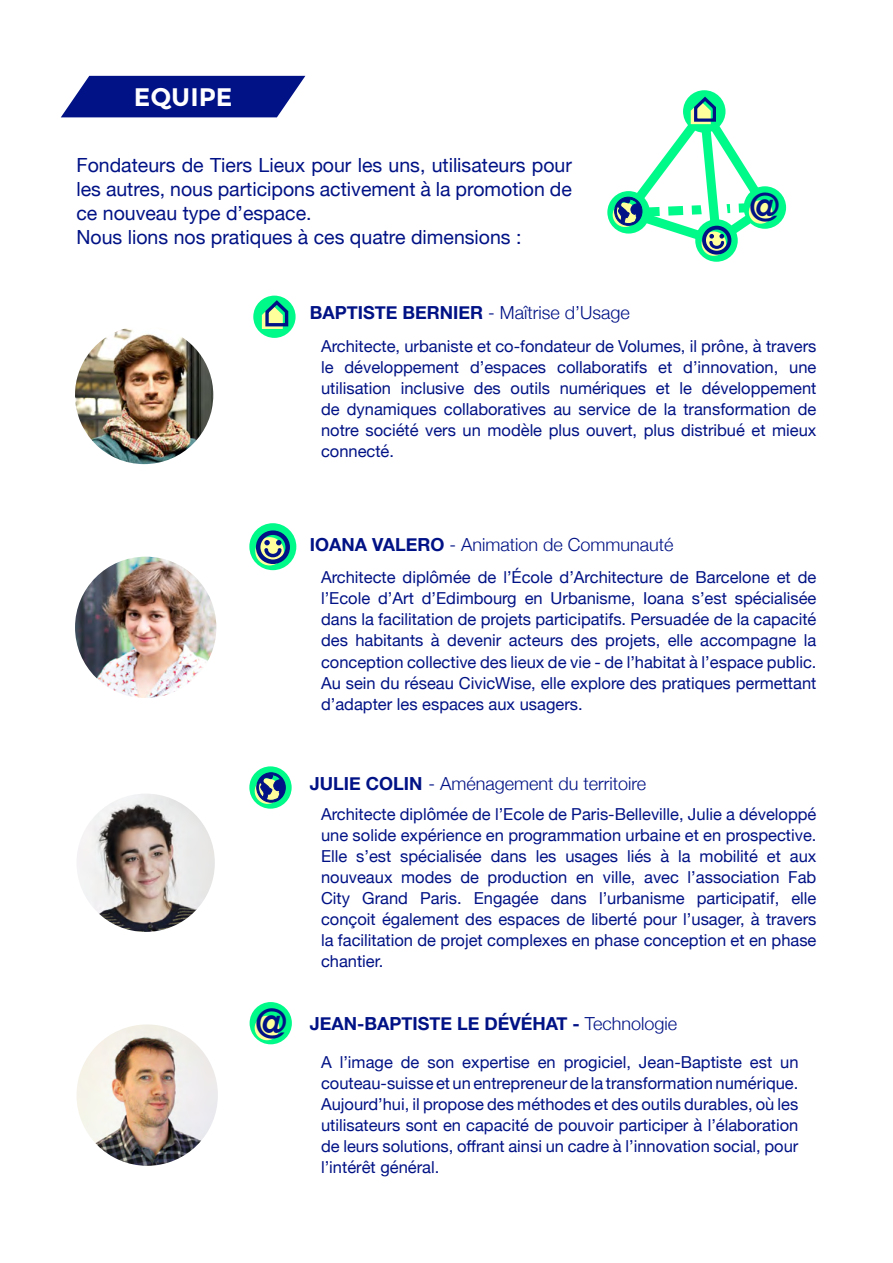
<style>
.page{position:relative;width:893px;height:1263px;background:#fff}
.page>*{position:absolute;margin:0;border:0;box-sizing:border-box;transform-origin:0 0}
.t1{font:700 40.5px "Helvetica Neue";color:#001285}
.t2{font:700 38.7px "Helvetica Neue";color:#001285}
.t3{font:700 25.35px "Montserrat";color:#fff}
.t4{font:19.5px/24px "Helvetica Neue";color:#001285}
.t5{font:300 18px "Helvetica Neue";color:#001285}
.t6{font:700 18px "Helvetica Neue";color:#001285}
.t7{font:16.5px/21px "Helvetica Neue";color:#001285;text-align:justify}
.s1{font-weight:700}
.s2{font-weight:300}
</style>
<div class="page">
<img style="left:75px;top:328px;width:138px;height:136px">
<img style="left:77px;top:794px;width:138px;height:138px;border-radius:69px">
<img style="left:75px;top:557px;width:141px;height:141px;border-radius:71px">
<img style="left:77px;top:1024px;width:141px;height:142px;border-radius:71px">
<svg style="left:61px;top:76px;width:244px;height:41px;background:#1d2d92"></svg>
<svg style="left:250px;top:1002px;width:42px;height:42px"></svg>
<div style="left:255px;top:1016px;width:24px;height:24px;background:#ffff9b;border-radius:50%"></div>
<svg style="left:249px;top:523px;width:47px;height:47px"></svg>
<svg style="left:253px;top:296px;width:43px;height:42px"></svg>
<svg style="left:607px;top:90px;width:179px;height:172px"></svg>
<svg style="left:249px;top:766px;width:43px;height:43px"></svg>
<h3 class="t3" style="left:134px;top:82px;width:100px">EQUIPE</h3>
<p class="t4" style="left:77px;top:154px;width:497px">Fondateurs de Tiers Lieux pour les uns, utilisateurs pour les autres, nous participons activement à la promotion de ce nouveau type d’espace.<br>Nous lions nos pratiques à ces quatre dimensions :</p>
<p class="t5" style="left:310px;top:298px;width:321px"><span class="s1">BAPTISTE BERNI ER</span> - Maîtrise d’Usage</p>
<h2 class="t2" style="left:749px;top:177px;width:33px">@</h2>
<p class="t7" style="left:321px;top:337px;width:497px">Architecte, urbaniste et co-fondateur de Volumes, il prône, à travers le développement d’espaces collaboratifs et d’innovation, une utilisation inclusive des outils numériques et le développement de dynamiques collaboratives au service de la transformation de notre société vers un modèle plus ouvert, plus distribué et mieux connecté.</p>
<p class="t5" style="left:310px;top:530px;width:365px"><span class="s1">IOANA VALERO</span> - Animation de Communauté</p>
<p class="t7" style="left:321px;top:568px;width:497px">Architecte diplômée de l’École d’Architecture de Barcelone et de l’Ecole d’Art d’Edimbourg en Urbanisme, Ioana s’est spécialisée dans la facilitation de projets participatifs. Persuadée de la capacité des habitants à devenir acteurs des projets, elle accompagne la conception collective des lieux de vie - de l’habitat à l’espace public.<br>Au sein du réseau CivicWise, elle explore des pratiques permettant d’adapter les espaces aux usagers.</p>
<p class="t6" style="left:310px;top:769px;width:13px">JUL</p>
<p class="t6" style="left:344px;top:769px;width:36px">IE COL</p>
<p class="t5" style="left:404px;top:769px;width:244px"><span class="s1">IN</span> - Aménagement du territoire</p>
<h1 class="t1" style="left:255px;top:992px;width:34px">@</h1>
<p class="t7" style="left:321px;top:804px;width:497px">Architecte diplômée de l’Ecole de Paris-Belleville, Julie a développé une solide expérience en programmation urbaine et en prospective.<br>Elle s’est spécialisée dans les usages liés à la mobilité et aux nouveaux modes de production en ville, avec l’association Fab City Grand Paris. Engagée dans l’urbanisme participatif, elle conçoit également des espaces de liberté pour l’usager, à travers la facilitation de projet complexes en phase conception et en phase chantier.</p>
<p class="t6" style="left:310px;top:1009px;width:369px">JEAN-BAPTISTE LE DÉVÉHAT - <span class="s2">Technologie</span></p>
<p class="t7" style="left:321px;top:1052px;width:479px">A l’image de son expertise en progiciel, Jean-Baptiste est un couteau-suisse et un entrepreneur de la transformation numérique.<br>Aujourd’hui, il propose des méthodes et des outils durables, où les utilisateurs sont en capacité de pouvoir participer à l’élaboration de leurs solutions, offrant ainsi un cadre à l’innovation social, pour l’intérêt général.</p>
</div>
